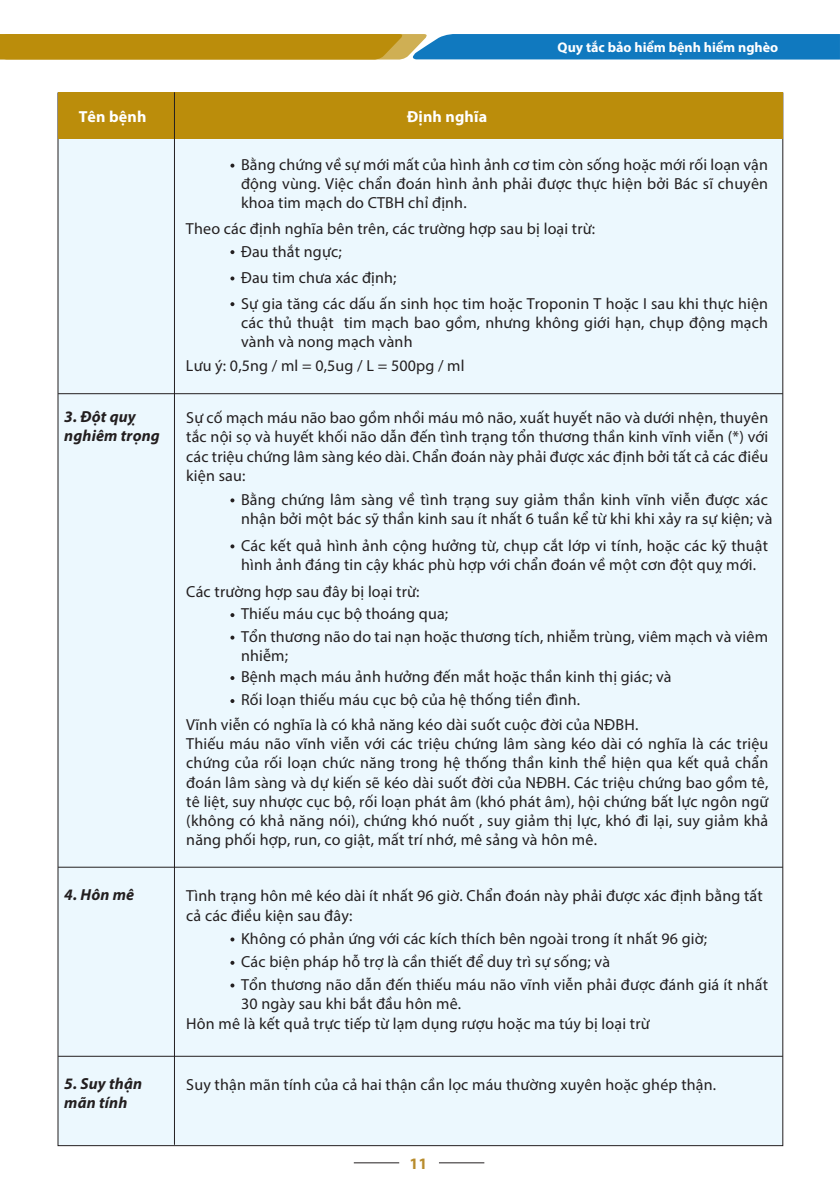
<style>
.page{position:relative;width:840px;height:1191px;background:#fff}
.page>*{position:absolute;margin:0;border:0;box-sizing:border-box;transform-origin:0 0}
.t1{font:16px/19.2px "Myriad Pro";letter-spacing:.01em;color:#231f20}
.t2{font:italic 700 16px/19.2px "Myriad Pro";letter-spacing:.01em;color:#231f20}
.t3{font:700 16px "Myriad Pro";letter-spacing:.01em;color:#fff}
.t4{font:700 16px "Myriad Pro";color:#b88c2d}
.t5{font:700 14px "Myriad Pro";color:#fff}
</style>
<div class="page">
<svg style="left:0;top:34px;width:839px;height:26px;background:#6b876a"></svg>
<hr style="left:353px;top:1162px;width:46px;height:1px;background:#231f20">
<hr style="left:438px;top:1162px;width:46px;height:1px;background:#231f20">
<div style="left:58px;top:93px;width:724px;height:1052px;background:#ecf8fe"></div>
<div style="left:58px;top:92px;width:724px;height:46px;background:#bb8d0b"></div>
<hr style="left:174px;top:92px;width:1px;height:1052px;background:#231f20">
<svg style="left:230px;top:164px;width:4px;height:4px"></svg>
<svg style="left:230px;top:498px;width:4px;height:4px"></svg>
<svg style="left:230px;top:544px;width:4px;height:4px"></svg>
<svg style="left:230px;top:613px;width:4px;height:4px"></svg>
<svg style="left:230px;top:635px;width:4px;height:4px"></svg>
<svg style="left:230px;top:937px;width:4px;height:4px"></svg>
<svg style="left:230px;top:960px;width:4px;height:4px"></svg>
<svg style="left:230px;top:983px;width:4px;height:4px"></svg>
<svg style="left:230px;top:676px;width:4px;height:4px"></svg>
<svg style="left:230px;top:699px;width:4px;height:4px"></svg>
<svg style="left:230px;top:250px;width:4px;height:4px"></svg>
<svg style="left:230px;top:276px;width:4px;height:4px"></svg>
<svg style="left:230px;top:302px;width:4px;height:4px"></svg>
<hr style="left:58px;top:393px;width:724px;height:1px;background:#231f20">
<hr style="left:58px;top:867px;width:724px;height:1px;background:#231f20">
<hr style="left:58px;top:1056px;width:724px;height:1px;background:#231f20">
<p class="t3" style="left:79px;top:106px;width:69px">Tên bệnh</p>
<p class="t3" style="left:407px;top:106px;width:82px">Định nghĩa</p>
<p class="t5" style="left:557px;top:38px;width:222px">Quy tắc bảo hiểm bệnh hiểm nghèo</p>
<p class="t1" style="left:241px;top:155px;width:528px;text-align:justify">Bằng chứng về sự mới mất của hình ảnh cơ tim còn sống hoặc mới rối loạn vận động vùng. Việc chẩn đoán hình ảnh phải được thực hiện bởi Bác sĩ chuyên khoa tim mạch do CTBH chỉ định.</p>
<p class="t1" style="left:186px;top:218px;width:410px">Theo các định nghĩa bên trên, các trường hợp sau bị loại trừ:</p>
<p class="t1" style="left:241px;top:238px;width:528px;line-height:26px">Đau thắt ngực;<br>Đau tim chưa xác định;<br>Sự gia tăng các dấu ấn sinh học tim hoặc Troponin T hoặc I sau khi thực hiện</p>
<p class="t1" style="left:241px;top:312px;width:528px">các thủ thuật tim mạch bao gồm, nhưng không giới hạn, chụp động mạch vành và nong mạch vành</p>
<p class="t1" style="left:186px;top:356px;width:280px">Lưu ý: 0,5ng / ml = 0,5ug / L = 500pg / ml</p>
<p class="t2" style="left:64px;top:406px;width:97px">3. Đột quỵ nghiêm trọng</p>
<p class="t1" style="left:186px;top:408px;width:583px;text-align:justify">Sự cố mạch máu não bao gồm nhồi máu mô não, xuất huyết não và dưới nhện, thuyên tắc nội sọ và huyết khối não dẫn đến tình trạng tổn thương thần kinh vĩnh viễn (*) với các triệu chứng lâm sàng kéo dài. Chẩn đoán này phải được xác định bởi tất cả các điều kiện sau:</p>
<p class="t1" style="left:241px;top:489px;width:532px">Bằng chứng lâm sàng về tình trạng suy giảm thần kinh vĩnh viễn được xác nhận bởi một bác sỹ thần kinh sau ít nhất 6 tuần kể từ khi khi xảy ra sự kiện; và</p>
<p class="t1" style="left:241px;top:535px;width:528px">Các kết quả hình ảnh cộng hưởng từ, chụp cắt lớp vi tính, hoặc các kỹ thuật hình ảnh đáng tin cậy khác phù hợp với chẩn đoán về một cơn đột quỵ mới.</p>
<p class="t1" style="left:241px;top:602px;width:528px;line-height:22.6px">Thiếu máu cục bộ thoáng qua;<br>Tổn thương não do tai nạn hoặc thương tích, nhiễm trùng, viêm mạch và viêm</p>
<p class="t1" style="left:241px;top:646px;width:48px">nhiễm;</p>
<p class="t1" style="left:186px;top:581px;width:234px">Các trường hợp sau đây bị loại trừ:</p>
<p class="t1" style="left:241px;top:665px;width:432px;line-height:23px">Bệnh mạch máu ảnh hưởng đến mắt hoặc thần kinh thị giác; và<br>Rối loạn thiếu máu cục bộ của hệ thống tiền đình.</p>
<p class="t2" style="left:64px;top:884px;width:71px">4. Hôn mê</p>
<p class="t1" style="left:186px;top:715px;width:583px">Vĩnh viễn có nghĩa là có khả năng kéo dài suốt cuộc đời của NĐBH.<br>Thiếu máu não vĩnh viễn với các triệu chứng lâm sàng kéo dài có nghĩa là các triệu chứng của rối loạn chức năng trong hệ thống thần kinh thể hiện qua kết quả chẩn đoán lâm sàng và dự kiến sẽ kéo dài suốt đời của NĐBH. Các triệu chứng bao gồm tê, tê liệt, suy nhược cục bộ, rối loạn phát âm (khó phát âm), hội chứng bất lực ngôn ngữ (không có khả năng nói), chứng khó nuốt , suy giảm thị lực, khó đi lại, suy giảm khả năng phối hợp, run, co giật, mất trí nhớ, mê sảng và hôn mê.</p>
<p class="t1" style="left:186px;top:886px;width:577px">Tình trạng hôn mê kéo dài ít nhất 96 giờ. Chẩn đoán này phải được xác định bằng tất cả các điều kiện sau đây:</p>
<p class="t1" style="left:241px;top:926px;width:528px;line-height:23px">Không có phản ứng với các kích thích bên ngoài trong ít nhất 96 giờ;<br>Các biện pháp hỗ trợ là cần thiết để duy trì sự sống; và<br>Tổn thương não dẫn đến thiếu máu não vĩnh viễn phải được đánh giá ít nhất</p>
<p class="t1" style="left:241px;top:993px;width:221px">30 ngày sau khi bắt đầu hôn mê.</p>
<p class="t1" style="left:186px;top:1013px;width:464px">Hôn mê là kết quả trực tiếp từ lạm dụng rượu hoặc ma túy bị loại trừ</p>
<p class="t2" style="left:64px;top:1073px;width:79px">5. Suy thận</p>
<p class="t1" style="left:186px;top:1075px;width:531px">Suy thận mãn tính của cả hai thận cần lọc máu thường xuyên hoặc ghép thận.</p>
<p class="t2" style="left:64px;top:1092px;width:65px">mãn tính</p>
<p class="t4" style="left:409px;top:1153px;width:19px">11</p>
</div>
